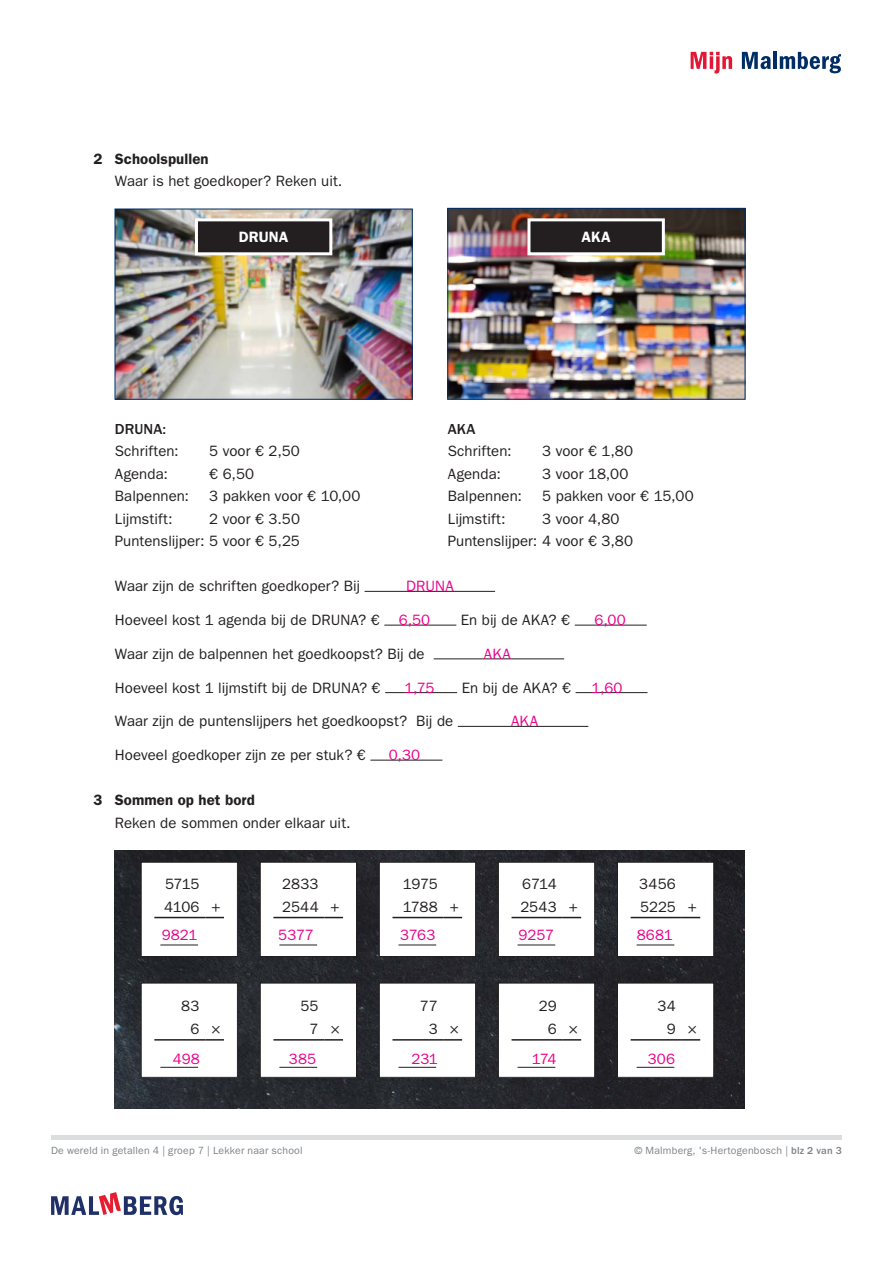
<style>
.page{position:relative;width:893px;height:1263px;background:#fff}
.page>*{position:absolute;margin:0;border:0;box-sizing:border-box;transform-origin:0 0}
.plat{font:15px/22.5px "ITC Franklin Gothic Std";letter-spacing:.005em;color:#231f20}
.plat-2{font:15px "ITC Franklin Gothic Std";letter-spacing:.005em;color:#e80289}
.plat-3{font:600 15px "ITC Franklin Gothic Std";letter-spacing:.005em;color:#231f20}
.plat-4{font:15px/22.5px "ITC Franklin Gothic Std";letter-spacing:-.025em;color:#231f20}
.plat-5{font:15px/22.5px "ITC Franklin Gothic Std";letter-spacing:-.015em;color:#231f20}
.plat-6{font:600 15px "ITC Franklin Gothic Std";letter-spacing:.005em;color:#fff}
.plat-7{font:10.5px "ITC Franklin Gothic Std";letter-spacing:.015em;color:#808285}
.s1{font-weight:500}
</style>
<div class="page">
<svg style="left:51px;top:1192px;width:132px;height:23px"></svg>
<svg style="left:691px;top:52px;width:41px;height:22px"></svg>
<svg style="left:742px;top:52px;width:29px;height:17px"></svg>
<hr style="left:773px;top:52px;width:4px;height:17px;background:#002e64">
<svg style="left:780px;top:52px;width:61px;height:21px"></svg>
<div style="left:51px;top:1135px;width:791px;height:5px;background:#dcdddf"></div>
<hr style="left:365px;top:591px;width:130px;height:1px;background:#231f20">
<hr style="left:384px;top:625px;width:72px;height:1px;background:#231f20">
<hr style="left:575px;top:625px;width:72px;height:1px;background:#231f20">
<hr style="left:434px;top:659px;width:130px;height:1px;background:#231f20">
<hr style="left:385px;top:692px;width:72px;height:1px;background:#231f20">
<hr style="left:576px;top:692px;width:72px;height:1px;background:#231f20">
<hr style="left:458px;top:726px;width:130px;height:1px;background:#231f20">
<hr style="left:370px;top:760px;width:72px;height:1px;background:#231f20">
<img style="left:117px;top:211px;width:293px;height:186px">
<img style="left:450px;top:210px;width:293px;height:187px">
<div style="left:448px;top:208px;width:297px;height:191px;border:1px solid #002e64"></div>
<img style="left:115px;top:851px;width:629px;height:258px">
<div style="left:141px;top:862px;width:96px;height:94px;background:#fff"></div>
<hr style="left:154px;top:917px;width:52px;height:1px;background:#231f20">
<svg style="left:206px;top:917px;width:18px;height:1px"></svg>
<hr style="left:160px;top:945px;width:38px;height:1px;background:#231f20">
<div style="left:141px;top:862px;width:97px;height:95px;border:1px solid #231f20"></div>
<div style="left:141px;top:983px;width:96px;height:94px;background:#fff"></div>
<hr style="left:154px;top:1039px;width:52px;height:1px;background:#231f20">
<svg style="left:206px;top:1039px;width:18px;height:1px"></svg>
<hr style="left:160px;top:1067px;width:38px;height:1px;background:#231f20">
<div style="left:141px;top:983px;width:97px;height:95px;border:1px solid #231f20"></div>
<div style="left:260px;top:862px;width:96px;height:94px;background:#fff"></div>
<hr style="left:273px;top:917px;width:52px;height:1px;background:#231f20">
<svg style="left:325px;top:917px;width:18px;height:1px"></svg>
<hr style="left:279px;top:945px;width:38px;height:1px;background:#231f20">
<div style="left:260px;top:862px;width:97px;height:95px;border:1px solid #231f20"></div>
<div style="left:260px;top:983px;width:96px;height:94px;background:#fff"></div>
<hr style="left:273px;top:1039px;width:52px;height:1px;background:#231f20">
<svg style="left:325px;top:1039px;width:18px;height:1px"></svg>
<hr style="left:279px;top:1067px;width:38px;height:1px;background:#231f20">
<div style="left:260px;top:983px;width:97px;height:95px;border:1px solid #231f20"></div>
<div style="left:379px;top:862px;width:97px;height:94px;background:#fff"></div>
<hr style="left:392px;top:917px;width:52px;height:1px;background:#231f20">
<svg style="left:444px;top:917px;width:18px;height:1px"></svg>
<hr style="left:398px;top:945px;width:38px;height:1px;background:#231f20">
<div style="left:379px;top:862px;width:97px;height:95px;border:1px solid #231f20"></div>
<div style="left:379px;top:983px;width:97px;height:94px;background:#fff"></div>
<hr style="left:392px;top:1039px;width:52px;height:1px;background:#231f20">
<svg style="left:444px;top:1039px;width:18px;height:1px"></svg>
<hr style="left:398px;top:1067px;width:38px;height:1px;background:#231f20">
<div style="left:379px;top:983px;width:97px;height:95px;border:1px solid #231f20"></div>
<div style="left:498px;top:862px;width:97px;height:94px;background:#fff"></div>
<hr style="left:512px;top:917px;width:51px;height:1px;background:#231f20">
<svg style="left:563px;top:917px;width:18px;height:1px"></svg>
<hr style="left:518px;top:945px;width:37px;height:1px;background:#231f20">
<div style="left:498px;top:862px;width:97px;height:95px;border:1px solid #231f20"></div>
<div style="left:498px;top:983px;width:97px;height:94px;background:#fff"></div>
<hr style="left:512px;top:1039px;width:51px;height:1px;background:#231f20">
<svg style="left:563px;top:1039px;width:18px;height:1px"></svg>
<hr style="left:518px;top:1067px;width:37px;height:1px;background:#231f20">
<div style="left:498px;top:983px;width:97px;height:95px;border:1px solid #231f20"></div>
<div style="left:617px;top:862px;width:97px;height:94px;background:#fff"></div>
<hr style="left:631px;top:917px;width:51px;height:1px;background:#231f20">
<svg style="left:682px;top:917px;width:18px;height:1px"></svg>
<hr style="left:637px;top:945px;width:37px;height:1px;background:#231f20">
<div style="left:617px;top:862px;width:97px;height:95px;border:1px solid #231f20"></div>
<div style="left:617px;top:983px;width:97px;height:94px;background:#fff"></div>
<hr style="left:631px;top:1039px;width:51px;height:1px;background:#231f20">
<svg style="left:682px;top:1039px;width:18px;height:1px"></svg>
<hr style="left:637px;top:1067px;width:37px;height:1px;background:#231f20">
<div style="left:617px;top:983px;width:97px;height:95px;border:1px solid #231f20"></div>
<div style="left:196px;top:220px;width:135px;height:34px;background:#231f20"></div>
<div style="left:195px;top:218px;width:137px;height:37px;border:3px solid #fff"></div>
<div style="left:529px;top:220px;width:134px;height:34px;background:#231f20"></div>
<div style="left:527px;top:218px;width:138px;height:37px;border:3px solid #fff"></div>
<p class="plat-3" style="left:94px;top:150px;width:117px">2 Schoolspullen</p>
<p class="plat" style="left:115px;top:170px;width:229px">Waar is het goedkoper? Reken uit.</p>
<p class="plat-6" style="left:239px;top:228px;width:51px">DRUNA</p>
<p class="plat-6" style="left:581px;top:228px;width:31px">AKA</p>
<p class="plat" style="left:115px;top:418px;width:65px"><span class="s1">DRUNA:<br></span>Schriften:</p>
<p class="plat" style="left:209px;top:440px;width:92px">5 voor € 2,50</p>
<p class="plat" style="left:448px;top:418px;width:65px"><span class="s1">AKA<br></span>Schriften:</p>
<p class="plat" style="left:542px;top:440px;width:92px">3 voor € 1,80</p>
<p class="plat" style="left:115px;top:463px;width:55px">Agenda:</p>
<p class="plat" style="left:209px;top:463px;width:46px">€ 6,50</p>
<p class="plat" style="left:115px;top:485px;width:76px">Balpennen:</p>
<p class="plat" style="left:209px;top:485px;width:153px">3 pakken voor € 10,00</p>
<p class="plat" style="left:115px;top:508px;width:59px">Lijmstift:</p>
<p class="plat" style="left:115px;top:508px;width:187px;text-align:right">2 voor € 3.50<br>Puntenslijper: 5 voor € 5,25</p>
<p class="plat" style="left:448px;top:463px;width:55px">Agenda:</p>
<p class="plat" style="left:542px;top:463px;width:88px">3 voor 18,00</p>
<p class="plat" style="left:448px;top:485px;width:76px">Balpennen:</p>
<p class="plat" style="left:542px;top:485px;width:153px">5 pakken voor € 15,00</p>
<p class="plat" style="left:448px;top:508px;width:59px">Lijmstift:</p>
<p class="plat" style="left:448px;top:508px;width:187px;text-indent:94px">3 voor 4,80<br>Puntenslijper: 4 voor € 3,80</p>
<p class="plat" style="left:115px;top:575px;width:247px">Waar zijn de schriften goedkoper? Bij</p>
<p class="plat" style="left:115px;top:609px;width:267px">Hoeveel kost 1 agenda bij de DRUNA? €</p>
<p class="plat" style="left:461px;top:609px;width:111px">En bij de AKA? €</p>
<p class="plat" style="left:115px;top:643px;width:311px">Waar zijn de balpennen het goedkoopst? Bij de</p>
<p class="plat" style="left:115px;top:676px;width:267px">Hoeveel kost 1 lijmstift bij de DRUNA? €</p>
<p class="plat" style="left:462px;top:676px;width:111px">En bij de AKA? €</p>
<p class="plat" style="left:115px;top:710px;width:340px">Waar zijn de puntenslijpers het goedkoopst? Bij de</p>
<p class="plat" style="left:115px;top:744px;width:253px">Hoeveel goedkoper zijn ze per stuk? €</p>
<p class="plat-3" style="left:94px;top:791px;width:163px">3 Sommen op het bord</p>
<p class="plat" style="left:115px;top:811px;width:237px">Reken de sommen onder elkaar uit.</p>
<p class="plat-2" style="left:406px;top:578px;width:49px">DRUNA</p>
<p class="plat-2" style="left:399px;top:611px;width:33px">6,50</p>
<p class="plat-2" style="left:595px;top:611px;width:33px">6,00</p>
<p class="plat-2" style="left:484px;top:645px;width:29px">AKA</p>
<p class="plat-2" style="left:404px;top:679px;width:32px">1,75</p>
<p class="plat-2" style="left:591px;top:679px;width:33px">1,60</p>
<p class="plat-2" style="left:511px;top:713px;width:29px">AKA</p>
<p class="plat-2" style="left:389px;top:746px;width:33px">0,30</p>
<p class="plat-4" style="left:164px;top:873px;width:58px">5715<br>4106 +</p>
<p class="plat-2" style="left:162px;top:926px;width:37px">9821</p>
<p class="plat" style="left:282px;top:873px;width:59px">2833<br>2544 +</p>
<p class="plat-2" style="left:278px;top:926px;width:37px">5377</p>
<p class="plat-4" style="left:403px;top:873px;width:58px">1975<br>1788 +</p>
<p class="plat-2" style="left:400px;top:926px;width:37px">3763</p>
<p class="plat-5" style="left:520px;top:873px;width:59px">6714<br>2543 +</p>
<p class="plat-2" style="left:519px;top:926px;width:37px">9257</p>
<p class="plat" style="left:639px;top:873px;width:59px">3456<br>5225 +</p>
<p class="plat-2" style="left:637px;top:926px;width:38px">8681</p>
<p class="plat" style="left:191px;top:995px;width:31px;text-indent:-9px">83<br>6 ×</p>
<p class="plat-2" style="left:173px;top:1050px;width:29px">498</p>
<p class="plat" style="left:310px;top:995px;width:31px;text-indent:-9px">55<br>7 ×</p>
<p class="plat-2" style="left:289px;top:1050px;width:29px">385</p>
<p class="plat" style="left:429px;top:995px;width:31px;text-indent:-9px">77<br>3 ×</p>
<p class="plat-2" style="left:411px;top:1050px;width:28px">231</p>
<p class="plat" style="left:548px;top:995px;width:31px;text-indent:-9px">29<br>6 ×</p>
<p class="plat-2" style="left:532px;top:1050px;width:26px">174</p>
<p class="plat" style="left:667px;top:995px;width:31px;text-indent:-9px">34<br>9 ×</p>
<p class="plat-2" style="left:648px;top:1050px;width:29px">306</p>
<p class="plat-7" style="left:51px;top:1144px;width:253px">De wereld in getallen 4 | groep 7 | Lekker naar school</p>
<p class="plat-7" style="left:634px;top:1144px;width:209px">© Malmberg, 's-Hertogenbosch | <span class="s1">blz 2 van 3</span></p>
</div>
